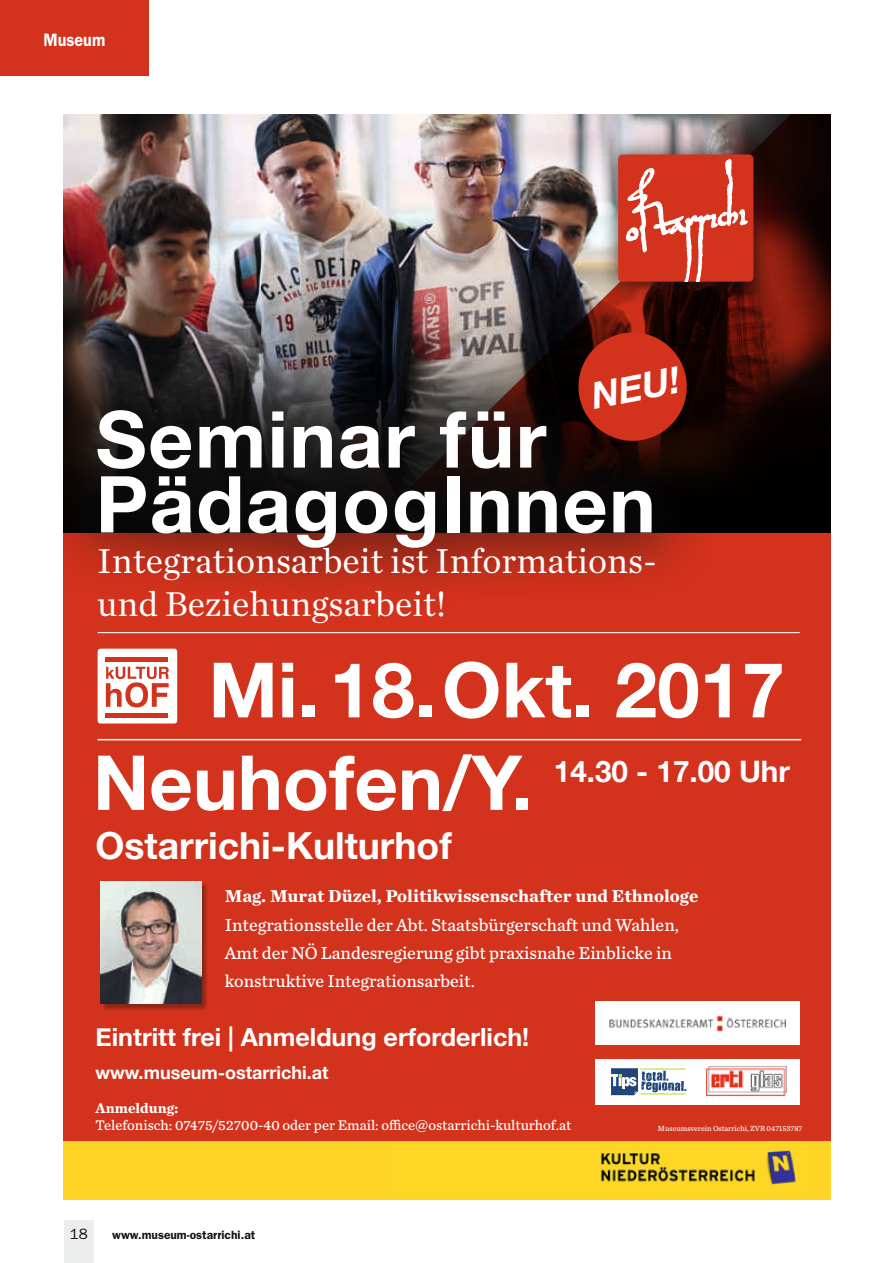
<style>
.page{position:relative;width:893px;height:1263px;background:#fff}
.page>*{position:absolute;margin:0;border:0;box-sizing:border-box;transform-origin:0 0}
.t1{font:700 78.6px/64.8px "Helvetica Neue";letter-spacing:.02em;color:#fff}
.t2{font:700 76.5px "Helvetica Neue";color:#fff}
.t3{font:700 75.9px "Helvetica Neue";color:#fff}
.t4{font:700 37.35px "Helvetica Neue";color:#fff}
.t5{font:italic 700 36.6px "Helvetica Neue";color:#fff}
.t6{font:36.15px/43.3px "Chronicle Text G1";color:#fff}
.t7{font:700 29.7px "Helvetica Neue";color:#fff}
.t8{font:700 25.05px "Helvetica Neue";color:#fff}
.t9{font:18px/28.3px "Chronicle Text G4";color:#fff}
.t10{font:700 18px "Chronicle Text G4";color:#fff}
.t11{font:700 18px "Helvetica Neue";color:#fff}
.t12{font:600 18px "ITC Franklin Gothic Std";color:#fff;scale:.9 1}
.t13{font:15px "ITC Franklin Gothic Std";color:#131413}
.t14{font:14.55px "Chronicle Text G4";color:#fff}
.t15{font:700 14.55px "Chronicle Text G4";color:#fff}
.t16{font:600 12px "ITC Franklin Gothic Std";color:#131413}
.t17{font:7.8px "Chronicle Text G4";color:#fff}
</style>
<div class="page">
<div style="left:64px;top:1220px;width:30px;height:43px;background:#eceded"></div>
<img style="left:64px;top:115px;width:281px;height:184px">
<img style="left:345px;top:115px;width:486px;height:184px">
<div style="left:64px;top:532px;width:767px;height:667px;background:#d3321c"></div>
<hr style="left:98px;top:739px;width:703px;height:1px;background:#fff">
<hr style="left:98px;top:632px;width:702px;height:1px;background:#fff">
<img style="left:64px;top:299px;width:767px;height:234px">
<div style="left:64px;top:1141px;width:767px;height:58px;background:#fed526"></div>
<img style="left:600px;top:1150px;width:196px;height:35px">
<div style="left:100px;top:651px;width:75px;height:70px;background:#fff"></div>
<div style="left:98px;top:649px;width:79px;height:74px;border:5px solid #fff"></div>
<div style="left:595px;top:1059px;width:205px;height:45px;background:#fff"></div>
<img style="left:706px;top:1066px;width:81px;height:30px">
<svg style="left:611px;top:1068px;width:75px;height:27px"></svg>
<svg style="left:106px;top:667px;width:63px;height:40px"></svg>
<hr style="left:106px;top:713px;width:62px;height:4px;background:#d3321c">
<hr style="left:106px;top:657px;width:62px;height:4px;background:#d3321c">
<hr style="left:570px;top:852px;width:232px;height:1px;background:#fff">
<hr style="left:570px;top:898px;width:232px;height:1px;background:#fff">
<hr style="left:568px;top:974px;width:232px;height:2px;background:#fff">
<hr style="left:570px;top:1020px;width:232px;height:1px;background:#fff">
<img style="left:596px;top:1001px;width:204px;height:43px">
<div style="left:64px;top:345px;width:654px;height:267px;background:#131413;opacity:.54"></div>
<div style="left:101px;top:883px;width:108px;height:128px;background:#131413;opacity:.37"></div>
<img style="left:100px;top:882px;width:101px;height:122px">
<div style="left:599px;top:135px;width:174px;height:166px;background:#131413;opacity:.75"></div>
<div style="left:618px;top:154px;width:135px;height:128px;border:9px solid #d3321c"></div>
<svg style="left:626px;top:159px;width:121px;height:123px;background:#d9523f"></svg>
<svg style="left:574px;top:328px;width:117px;height:117px;background:#972313"></svg>
<div style="left:0;top:0;width:149px;height:75px;background:#d3321c"></div>
<p class="t12" style="left:43px;top:29px;width:70px">Museum</p>
<h3 class="t5" style="left:586px;top:368px;width:91px;rotate:-11deg">NEU!</h3>
<h1 class="t1" style="left:96px;top:409px;width:562px">Seminar für<br>PädagogInnen</h1>
<h3 class="t6" style="left:97px;top:537px;width:561px">Integrationsarbeit ist Informations&shy;und Beziehungsarbeit!</h3>
<h2 class="t2" style="left:208px;top:630px;width:578px">Mi. 18.Okt. 2017</h2>
<h3 class="t3" style="left:93px;top:723px;width:441px">Neuhofen/Y.</h3>
<h3 class="t4" style="left:96px;top:816px;width:358px">Ostarrichi-Kulturhof</h3>
<h3 class="t7" style="left:554px;top:748px;width:238px">14.30 - 17.00 Uhr</h3>
<p class="t10" style="left:225px;top:882px;width:475px">Mag. Murat Düzel, Politikwissenschafter und Ethnologe</p>
<p class="t9" style="left:225px;top:909px;width:456px">Integrationsstelle der Abt. Staatsbürgerschaft und Wahlen,<br>Amt der NÖ Landesregierung gibt praxisnahe Einblicke in konstruktive Integrationsarbeit.</p>
<h3 class="t8" style="left:96px;top:1017px;width:435px">Eintritt frei | Anmeldung erforderlich!</h3>
<p class="t11" style="left:96px;top:1059px;width:234px">www.museum-ostarrichi.at</p>
<p class="t15" style="left:96px;top:1096px;width:84px">Anmeldung:</p>
<p class="t14" style="left:96px;top:1114px;width:477px">Telefonisch: 07475/52700-40 oder per Email: office@ostarrichi-kulturhof.at</p>
<p class="t13" style="left:70px;top:1226px;width:19px">18</p>
<p class="t16" style="left:112px;top:1228px;width:145px">www.museum-ostarrichi.at</p>
<p class="t17" style="left:658px;top:1122px;width:146px">Museumsverein Ostarrichi, ZVR 047153787</p>
</div>
